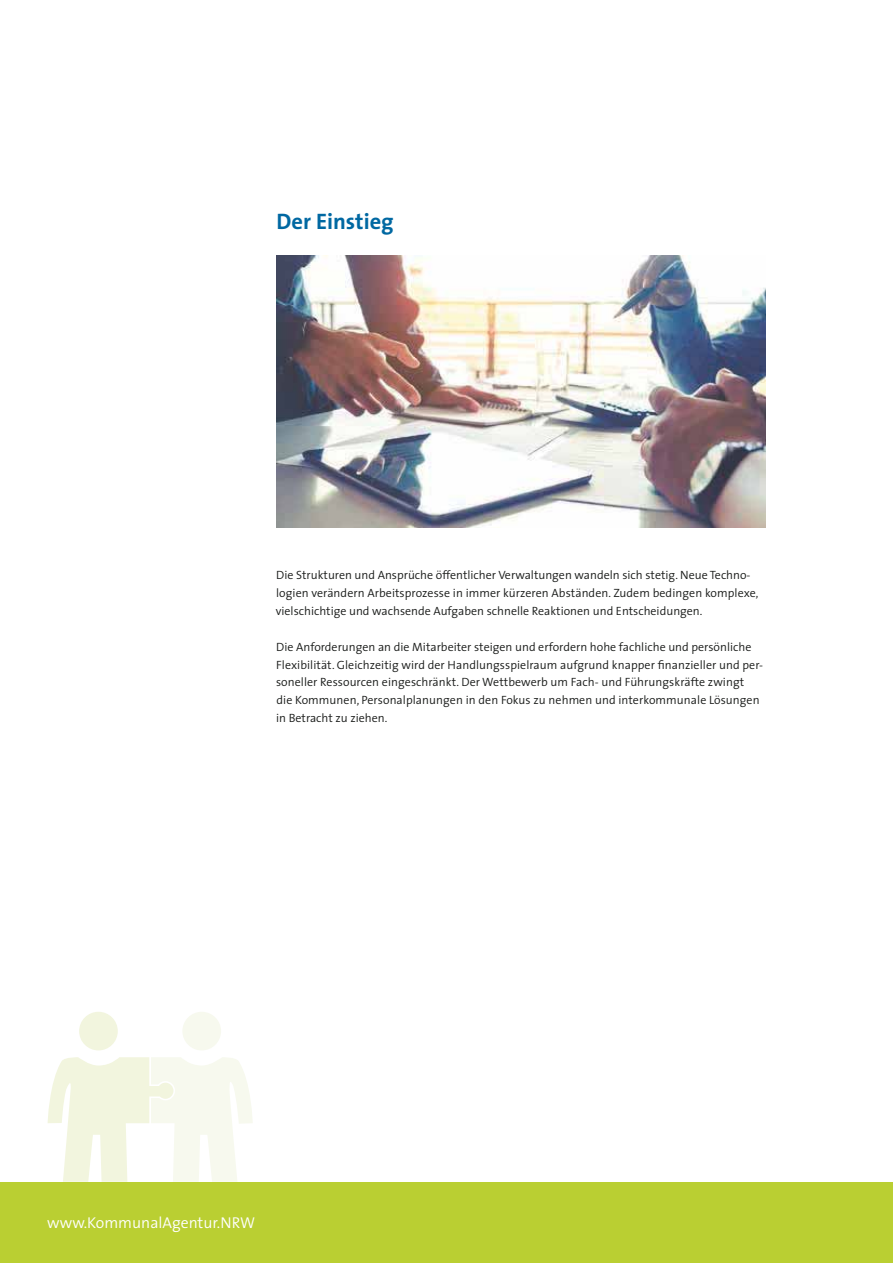
<style>
.page{position:relative;width:893px;height:1263px;background:#fff}
.page>*{position:absolute;margin:0;border:0;box-sizing:border-box;transform-origin:0 0}
.t1{font:700 22.5px "The Sans";color:#0068a2}
.t2{font:300 15.75px "The Sans";color:#fff}
.t3{font:300 12px/18px "The Sans";color:#181a18}
</style>
<div class="page">
<svg style="left:48px;top:1057px;width:205px;height:125px"></svg>
<div style="left:79px;top:1012px;width:39px;height:38px;background:#f2f5de;border-radius:50%"></div>
<div style="left:182px;top:1012px;width:39px;height:38px;background:#f7f9ee;border-radius:50%"></div>
<div style="left:0;top:1182px;width:893px;height:81px;background:#bacf32"></div>
<img style="left:276px;top:255px;width:489px;height:272px">
<h1 class="t1" style="left:277px;top:211px;width:119px">Der Einstieg</h1>
<p class="t3" style="left:276px;top:566px;width:484px">Die Strukturen und Ansprüche öffentlicher Verwaltungen wandeln sich stetig. Neue Techno&shy;logien verändern Arbeitsprozesse in immer kürzeren Abständen. Zudem bedingen komplexe, vielschichtige und wachsende Aufgaben schnelle Reaktionen und Entscheidungen.</p>
<p class="t3" style="left:276px;top:638px;width:489px">Die Anforderungen an die Mitarbeiter steigen und erfordern hohe fachliche und persönliche Flexibilität. Gleichzeitig wird der Handlungs spielraum aufgrund knapper finanzieller und per&shy;soneller Ressourcen eingeschränkt. Der Wettbewerb um Fach- und Führungskräfte zwingt<br>die Kommunen, Personalplanungen in den Fokus zu nehmen und interkommunale Lösungen in Betracht zu ziehen.</p>
<h2 class="t2" style="left:47px;top:1216px;width:210px">www.KommunalAgentur.NRW</h2>
</div>
